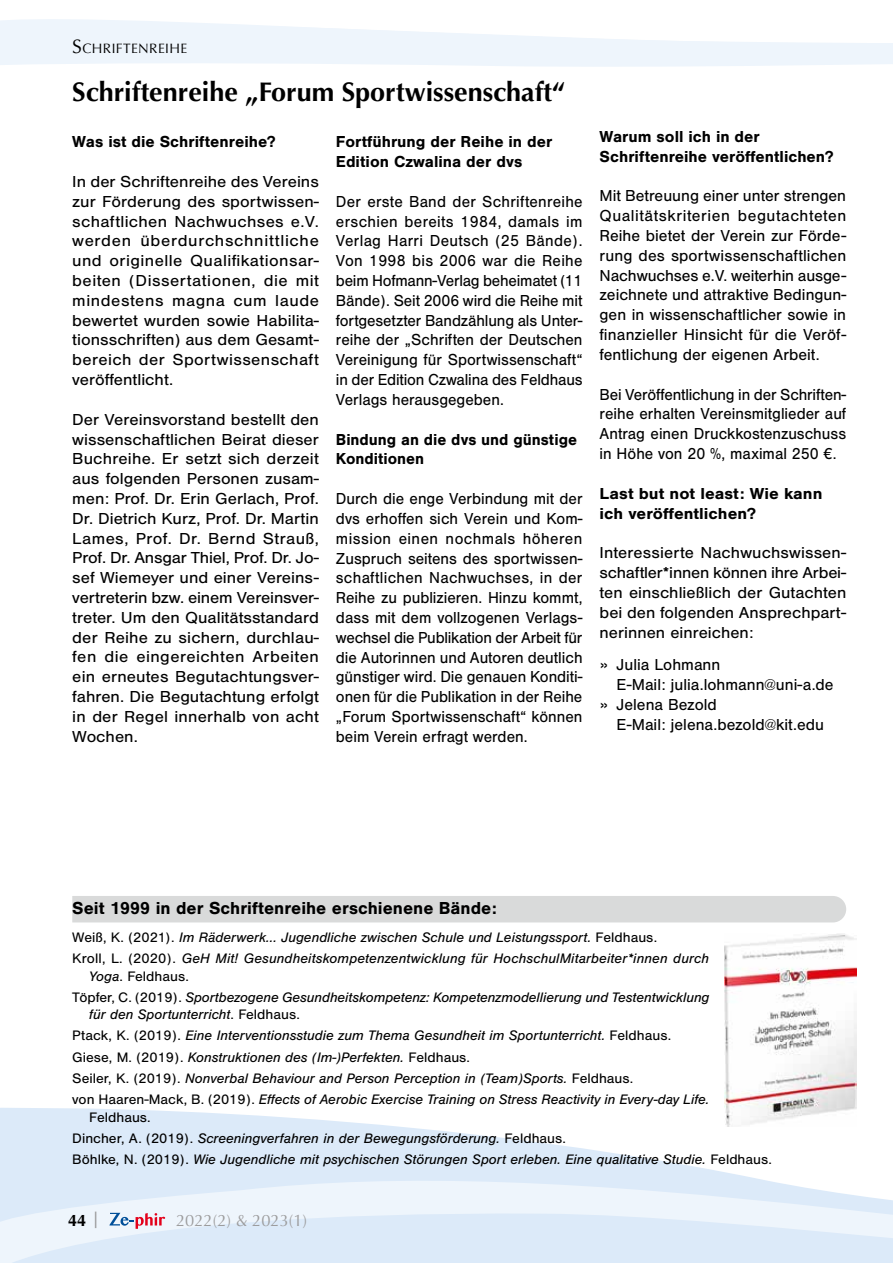
<style>
.page{position:relative;width:893px;height:1263px;background:#fff}
.page>*{position:absolute;margin:0;border:0;box-sizing:border-box;transform-origin:0 0}
.Artikelüberschrift_S{font:700 27px "Optima";color:#000}
.Kapitelüberschrift_B{font:700 18px "Nimbus San";color:#000}
.t1{font:16.5px/19.8px "Nimbus San";color:#000;text-align:justify}
.t2{font:16.5px/19.8px "Nimbus San";color:#000;text-align:justify;scale:1.06 1}
.Zwischenüberschrift{font:700 16.5px/19.8px "Nimbus San";color:#000}
.t3{font:16.5px/19.8px "Nimbus San";color:#000;text-align:justify;scale:1.05 1}
.Zwischenüberschrift-2{font:700 16.5px/19.8px "Nimbus San";color:#000;scale:1.05 1}
.t4{font:16.5px "Optima";color:#9c9c9d}
.t5{font:700 16.5px "Optima";color:#000}
.Literatur{font:italic 14.25px/17.1px "Nimbus San";color:#000}
.Kolumnentitel{font:13.65px "Optima";letter-spacing:.03em;color:#000}
.s1{font-size:19.5px}
.s2{font-family:"Helvetica"}
.s3{font-style:normal}
.s4{color:#9c9c9d}
</style>
<div class="page">
<svg style="left:0;top:19px;width:893px;height:48px;fill:#eef5fc"></svg>
<svg style="left:0;top:1108px;width:730px;height:64px;fill:#dceaf9"></svg>
<svg style="left:0;top:1172px;width:893px;height:91px;background:#e3eefa"></svg>
<div style="left:72px;top:896px;width:774px;height:26px;background:#d9dada"></div>
<img style="left:724px;top:934px;width:133px;height:192px">
<svg style="left:109px;top:1213px;width:56px;height:16px"></svg>
<p class="Kolumnentitel" style="left:72px;top:40px;width:115px"><span class="s1">S</span>CHRI FTENREI HE</p>
<p class="Artikelüberschrift_S" style="left:72px;top:76px;width:495px">Schriftenreihe „Forum Sportwissenschaft“</p>
<p class="Zwischenüberschrift" style="left:72px;top:132px;width:205px">Was ist die Schriftenreihe?</p>
<p class="t2" style="left:72px;top:172px;width:234px">In der Schriftenreihe des Vereins zur Förderung des sportwissen&shy;schaftlichen Nachwuchses e.V. werden überdurchschnittliche und originelle Qualifikationsar&shy;beiten (Dissertationen, die mit mindestens magna cum laude bewertet wurden sowie Habilita&shy;tionsschriften) aus dem Gesamt&shy;bereich der Sportwissenschaft veröffentlicht.</p>
<p class="t2" style="left:72px;top:410px;width:234px">Der Vereinsvorstand bestellt den wissenschaftlichen Beirat dieser Buchreihe. Er setzt sich derzeit aus folgenden Personen zusam&shy;men: Prof. Dr. Erin Gerlach, Prof.<br>Dr. Dietrich Kurz, Prof. Dr. Martin Lames, Prof. Dr. Bernd Strauß, Prof. Dr. Ansgar Thiel, Prof. Dr. Jo&shy;sef Wiemeyer und einer Vereins&shy;vertreterin bzw. einem Vereinsver&shy;treter. Um den Qualitätsstandard der Reihe zu sichern, durchlau&shy;fen die eingereichten Arbeiten ein erneutes Begutachtungsver&shy;fahren. Die Begutachtung erfolgt in der Regel innerhalb von acht Wochen.</p>
<p class="Zwischenüberschrift" style="left:336px;top:132px;width:218px">Fortführung der Reihe in der<br>Edition Czwalina der dvs</p>
<p class="t1" style="left:336px;top:192px;width:248px">Der erste Band der Schriftenreihe erschien bereits 1984, damals im Verlag Harri Deutsch (25 Bände).<br>Von 1998 bis 2006 war die Reihe beim Hofmann-Verlag beheimatet (11<br>Bände). Seit 2006 wird die Reihe mit fortgesetzter Bandzählung als Unter&shy;reihe der „Schriften der Deutschen Vereinigung für Sportwissenschaft“ in der Edition Czwalina des Feldhaus Verlags herausgegeben.</p>
<p class="Zwischenüberschrift" style="left:336px;top:429px;width:243px">Bindung an die dvs und günstige<br>Konditionen</p>
<p class="t1" style="left:336px;top:489px;width:248px">Durch die enge Verbindung mit der dvs erhoffen sich Verein und Kom&shy;mission einen nochmals höheren Zuspruch seitens des sportwissen&shy;schaftlichen Nachwuchses, in der Reihe zu publizieren. Hinzu kommt, dass mit dem vollzogenen Verlags&shy;wechsel die Publikation der Arbeit für die Autorinnen und Autoren deutlich günstiger wird. Die genauen Konditi&shy;onen für die Publikation in der Reihe „Forum Sportwissenschaft“ können beim Verein erfragt werden.</p>
<p class="Zwischenüberschrift" style="left:600px;top:127px;width:235px">Warum soll ich in der<br>Schriftenreihe veröffentlichen?</p>
<p class="t1" style="left:600px;top:186px;width:248px">Mit Betreuung einer unter strengen Qualitätskriterien begutachteten Reihe bietet der Verein zur Förde&shy;rung des sportwissenschaftlichen Nachwuchses e.V. weiterhin ausge&shy;zeichnete und attraktive Bedingun&shy;gen in wissenschaftlicher sowie in finanzieller Hinsicht für die Veröf&shy;fentlichung der eigenen Arbeit.</p>
<p class="t1" style="left:600px;top:384px;width:248px">Bei Veröffentlichung in der Schriften&shy;reihe erhalten Vereinsmitglieder auf Antrag einen Druckkostenzuschuss in Höhe von 20 %, maximal 250 €.</p>
<p class="Zwischenüberschrift-2" style="left:600px;top:484px;width:214px">Last but not least: Wie kann ich veröffentlichen?</p>
<p class="t3" style="left:600px;top:543px;width:237px">Interessierte Nachwuchswissen&shy;schaftler*innen können ihre Arbei&shy;ten einschließlich der Gutachten bei den folgenden Ansprechpart&shy;nerinnen einreichen:</p>
<p class="t1" style="left:617px;top:655px;width:219px;text-indent:-17px"><span class="s2">»</span> Julia Lohmann<br>E-Mail: julia.lohmann@uni-a.de</p>
<p class="t1" style="left:617px;top:695px;width:209px;text-indent:-17px"><span class="s2">»</span> Jelena Bezold<br>E-Mail: jelena.bezold@kit.edu</p>
<p class="Kapitelüberschrift_B" style="left:72px;top:898px;width:426px">Seit 1999 in der Schriftenreihe erschienene Bände:</p>
<p class="Literatur" style="left:72px;top:929px;width:586px"><span class="s3">Weiß, K. (2021).</span> Im Räderwerk... Jugendliche zwischen Schule und Leistungssport. <span class="s3">Feldhaus.</span></p>
<p class="Literatur" style="left:89px;top:950px;width:621px;text-indent:-17px"><span class="s3">Kroll, L. (2020).</span> GeH Mit! Gesundheitskompetenzentwicklung für HochschulMitarbeiter*innen durch<br>Yoga<span class="s3">. Feldhaus.</span></p>
<p class="Literatur" style="left:89px;top:989px;width:622px;text-indent:-17px"><span class="s3">Töpfer, C. (2019).</span> Sportbezogene Gesundheitskompetenz: Kompetenzmodellierung und Testentwicklung für den Sportunterricht<span class="s3">. Feldhaus.</span></p>
<p class="Literatur" style="left:72px;top:1027px;width:600px"><span class="s3">Ptack, K. (2019).</span> Eine Interventionsstudie zum Thema Gesundheit im Sportunterricht. <span class="s3">Feldhaus.</span></p>
<p class="Literatur" style="left:72px;top:1048px;width:399px"><span class="s3">Giese, M. (2019).</span> Konstruktionen des (Im-)Perfekten. <span class="s3">Feldhaus.</span></p>
<p class="Literatur" style="left:72px;top:1070px;width:563px"><span class="s3">Seiler, K. (2019).</span> Nonverbal Behaviour and Person Perception in (Team)Sports. <span class="s3">Feldhaus.</span></p>
<p class="Literatur" style="left:89px;top:1091px;width:622px;text-indent:-17px"><span class="s3">von Haaren-Mack, B. (2019).</span> Effects of Aerobic Exercise Training on Stress Reactivity in Every-day Life.<br><span class="s3">Feldhaus.</span></p>
<p class="Literatur" style="left:72px;top:1130px;width:495px"><span class="s3">Dincher, A. (2019).</span> Screeningverfahren in der Bewegungsförderung. <span class="s3">Feldhaus.</span></p>
<p class="Literatur" style="left:72px;top:1151px;width:701px"><span class="s3">Böhlke, N. (2019).</span> Wie Jugendliche mit psychischen Störungen Sport erleben. Eine qualitative Studie. <span class="s3">Feldhaus.</span></p>
<p class="t5" style="left:68px;top:1211px;width:34px">44 <span class="s4">|</span></p>
<p class="t4" style="left:176px;top:1211px;width:133px">2022(2) &amp; 2023(1)</p>
</div>
